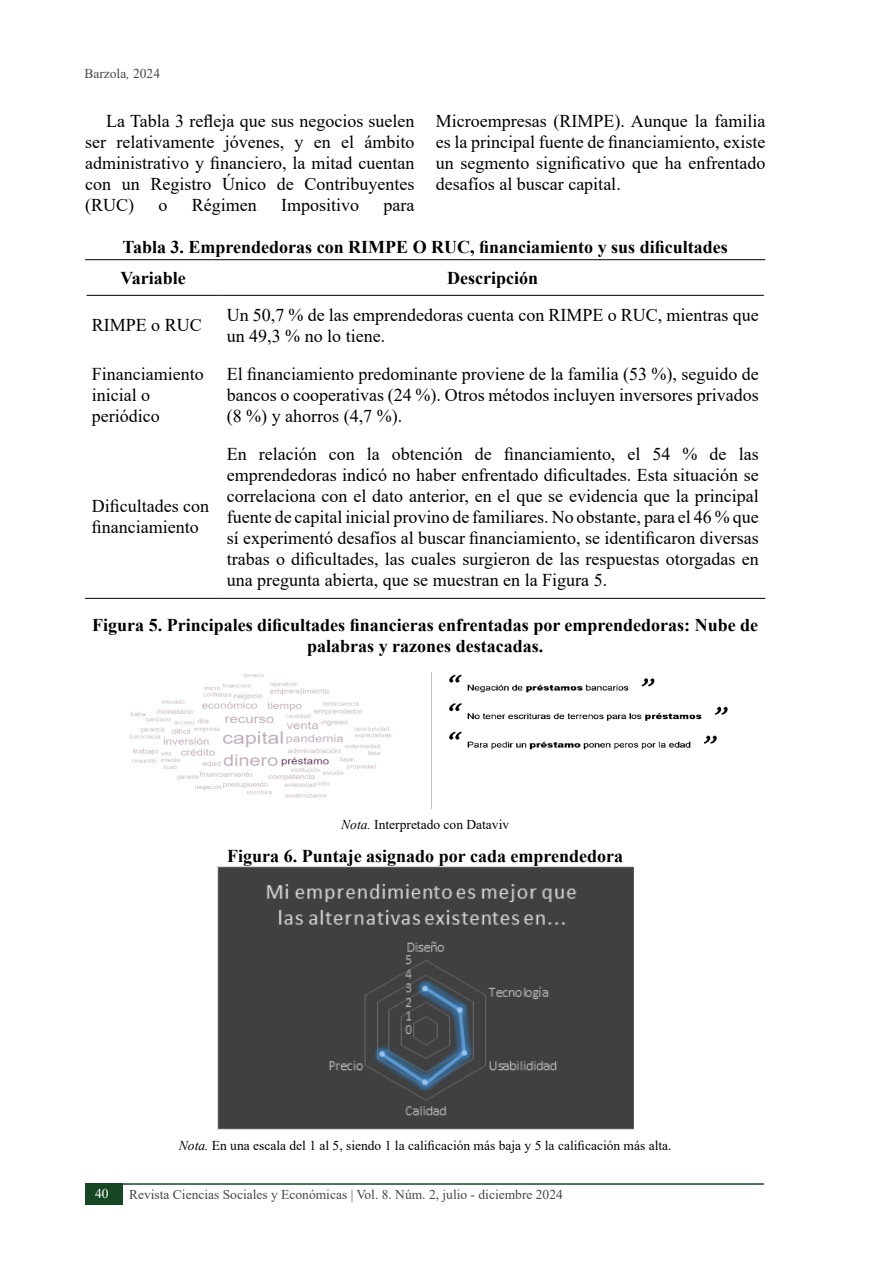
<style>
.page{position:relative;width:893px;height:1263px;background:#fff}
.page>*{position:absolute;margin:0;border:0;box-sizing:border-box;transform-origin:0 0}
.t1{font:18px/21px "Times New Roman";color:#000;text-align:justify}
.t2{font:700 18px/30.3px "Times New Roman";color:#000}
.t3{font:13.5px "Times New Roman";color:#000}
.t4{font:13.5px "Times New Roman";color:#464747}
.t5{font:13.5px "Times New Roman";color:#fff}
.s1{font-style:italic}
</style>
<div class="page">
<div style="left:85px;top:1183px;width:38px;height:21px;background:#154722"></div>
<hr style="left:123px;top:1183px;width:641px;height:2px;background:#154722">
<hr style="left:85px;top:259px;width:136px;height:1px;background:#000">
<hr style="left:221px;top:259px;width:544px;height:1px;background:#000">
<hr style="left:87px;top:295px;width:134px;height:1px;background:#000">
<hr style="left:221px;top:295px;width:543px;height:1px;background:#000">
<hr style="left:85px;top:598px;width:136px;height:1px;background:#000">
<hr style="left:221px;top:598px;width:544px;height:1px;background:#000">
<img style="left:129px;top:673px;width:599px;height:135px">
<img style="left:217px;top:866px;width:417px;height:263px">
<p class="t4" style="left:84px;top:64px;width:77px">Barzola<span class="s1">,</span> 2024</p>
<p class="t1" style="left:85px;top:110px;width:331px;text-indent:21px">La Tabla 3 refleja que sus negocios suelen ser relativamente jóvenes, y en el ámbito administrativo y financiero, la mitad cuentan con un Registro Único de Contribuyentes (RUC)</p>
<p class="t1" style="left:158px;top:194px;width:10px">o</p>
<p class="t1" style="left:192px;top:194px;width:66px">Régimen</p>
<p class="t1" style="left:281px;top:194px;width:80px">Impositivo</p>
<p class="t1" style="left:384px;top:194px;width:32px">para</p>
<p class="t1" style="left:436px;top:110px;width:331px">Microempresas (RIMPE). Aunque la familia es la principal fuente de financiamiento, existe un segmento significativo que ha enfrentado desafíos al buscar capital.</p>
<p class="t2" style="left:121px;top:232px;width:609px">Tabla 3. Emprendedoras con RIMPE O RUC, financiamiento y sus dificultades<br>Variable</p>
<p class="t2" style="left:447px;top:262px;width:92px">Descripción</p>
<p class="t1" style="left:92px;top:314px;width:112px">RIMPE o RUC</p>
<p class="t1" style="left:227px;top:303px;width:533px">Un 50,7 % de las emprendedoras cuenta con RIMPE o RUC, mientras que un 49,3 % no lo tiene.</p>
<p class="t1" style="left:92px;top:362px;width:113px;text-align:left">Financiamiento inicial o periódico</p>
<p class="t1" style="left:227px;top:362px;width:533px">El financiamiento predominante proviene de la familia (53 %), seguido de bancos o cooperativas (24 %). Otros métodos incluyen inversores privados (8 %) y ahorros (4,7 %).</p>
<p class="t1" style="left:227px;top:442px;width:533px">En relación con la obtención de financiamiento, el 54 % de las emprendedoras indicó no haber enfrentado dificultades. Esta situación se correlaciona con el dato anterior, en el que se evidencia que la principal fuente de capital inicial provino de familiares. No obstante, para el 46 % que sí experimentó desafíos al buscar financiamiento, se identificaron diversas trabas o dificultades, las cuales surgieron de las respuestas otorgadas en una pregunta abierta, que se muestran en la Figura 5.</p>
<p class="t2" style="left:92px;top:614px;width:668px;line-height:21px;text-align:center">Figura 5. Principales dificultades financieras enfrentadas por emprendedoras: Nube de palabras y razones destacadas.</p>
<p class="t1" style="left:92px;top:495px;width:119px">Dificultades con financiamiento</p>
<p class="t3" style="left:341px;top:815px;width:169px"><span class="s1">Nota.</span> Interpretado con Dataviv</p>
<p class="t2" style="left:227px;top:841px;width:397px">Figura 6. Puntaje asignado por cada emprendedora</p>
<p class="t3" style="left:179px;top:1136px;width:494px"><span class="s1">Nota.</span> En una escala del 1 al 5, siendo 1 la calificación más baja y 5 la calificación más alta.</p>
<p class="t5" style="left:95px;top:1184px;width:15px">40</p>
<p class="t4" style="left:129px;top:1184px;width:435px">Revista Ciencias Sociales y Económicas | Vol. 8. Núm. 2, julio - diciembre 2024</p>
</div>
